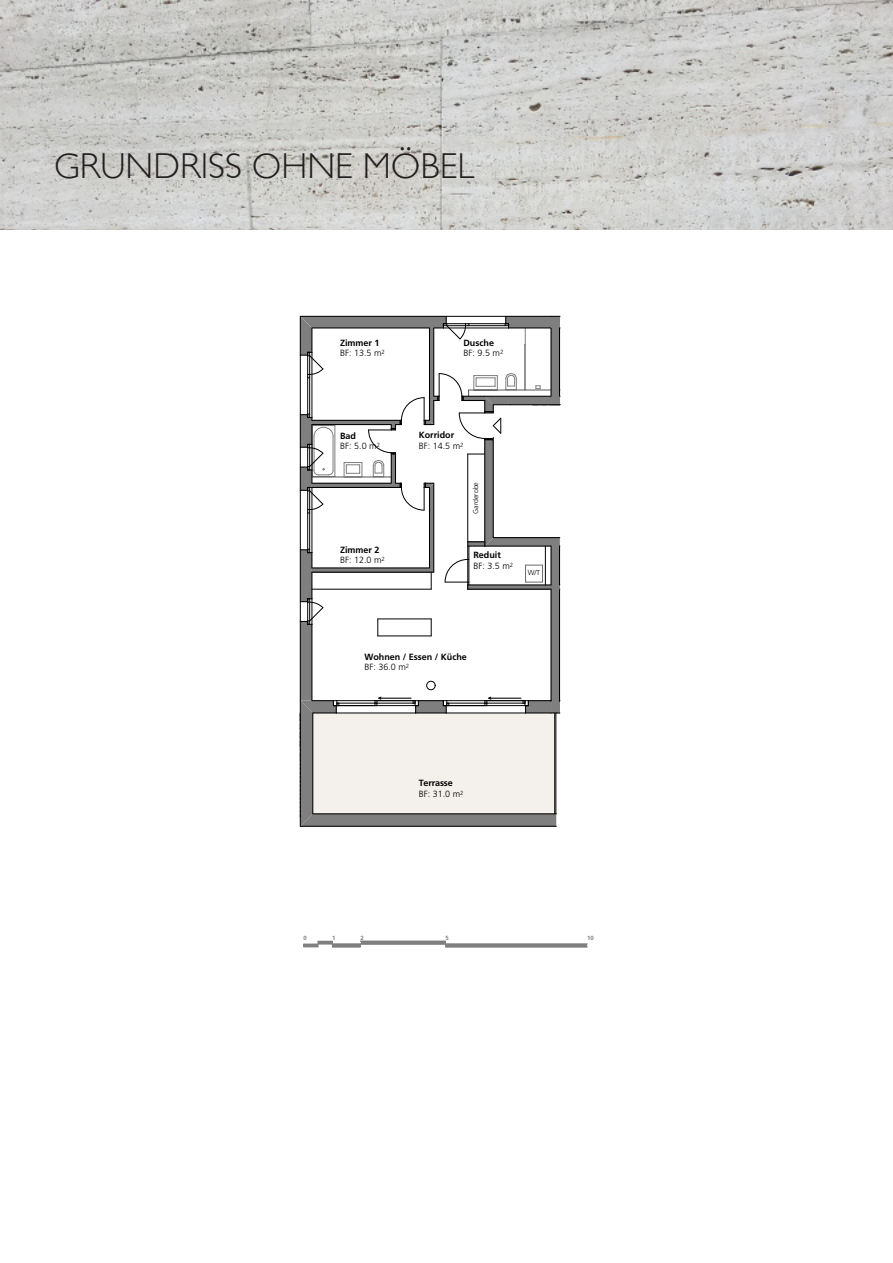
<style>
.page{position:relative;width:893px;height:1263px;background:#fff}
.page>*{position:absolute;margin:0;border:0;box-sizing:border-box;transform-origin:0 0}
.t1{font:300 36px "Gill Sans";color:#231f20}
.t2{font:300 9px/10.6px "Frutiger LT Std";color:#000}
.t3{font:700 9px/10.6px "Frutiger LT Std";color:#000}
.t4{font:300 7.2px "Frutiger LT Std";color:#000}
.t5{font:300 7.05px "Frutiger LT Std";letter-spacing:-.005em;color:#000}
.t6{font:700 6px "Frutiger LT Std";color:#7f7f7f}
.s1{font-weight:700}
.s2{font-weight:300}
</style>
<div class="page">
<img style="left:0;top:0;width:893px;height:230px">
<svg style="left:304px;top:941px;width:56px;height:7px"></svg>
<hr style="left:360px;top:941px;width:85px;height:3px;background:#7f7f7f">
<hr style="left:360px;top:944px;width:85px;height:1px;background:#7f7f7f">
<hr style="left:445px;top:944px;width:142px;height:3px;background:#7f7f7f">
<hr style="left:445px;top:947px;width:142px;height:1px;background:#7f7f7f">
<hr style="left:300px;top:826px;width:256px;height:1px;background:#000">
<svg style="left:300px;top:316px;width:260px;height:510px"></svg>
<p class="t1" style="left:54px;top:138px;width:422px">GRUNDRISS OHNE MÖBEL</p>
<p class="t2" style="left:340px;top:338px;width:46px"><span class="s1">Zimmer 1<br></span>BF: 13.5 m<sup>2</sup></p>
<p class="t2" style="left:463px;top:338px;width:41px"><span class="s1">Dusche<br></span>BF: 9.5 m<sup>2</sup></p>
<p class="t2" style="left:340px;top:430px;width:41px"><span class="s1">Bad<br></span>BF: 5.0 m<sup>2</sup></p>
<p class="t3" style="left:419px;top:430px;width:46px">Korridor<br><span class="s2">BF: 14.5 m</span><sup>2</sup></p>
<p class="t5" style="left:472px;top:514px;width:33px;rotate:-90deg">Garderobe</p>
<p class="t2" style="left:340px;top:544px;width:46px"><span class="s1">Zimmer 2<br></span>BF: 12.0 m<sup>2</sup></p>
<p class="t2" style="left:473px;top:550px;width:41px"><span class="s1">Reduit<br></span>BF: 3.5 m<sup>2</sup></p>
<p class="t4" style="left:528px;top:569px;width:14px">W/T</p>
<p class="t3" style="left:364px;top:651px;width:104px">Wohnen / Essen / Küche<br><span class="s2">BF: 36.0 m</span><sup>2</sup></p>
<p class="t3" style="left:419px;top:778px;width:46px">Terrasse<br><span class="s2">BF: 31.0 m</span><sup>2</sup></p>
<p class="t6" style="left:304px;top:934px;width:5px">0</p>
<p class="t6" style="left:332px;top:934px;width:5px">1</p>
<p class="t6" style="left:360px;top:934px;width:5px">2</p>
<p class="t6" style="left:445px;top:934px;width:5px">5</p>
<p class="t6" style="left:587px;top:934px;width:8px">10</p>
</div>
